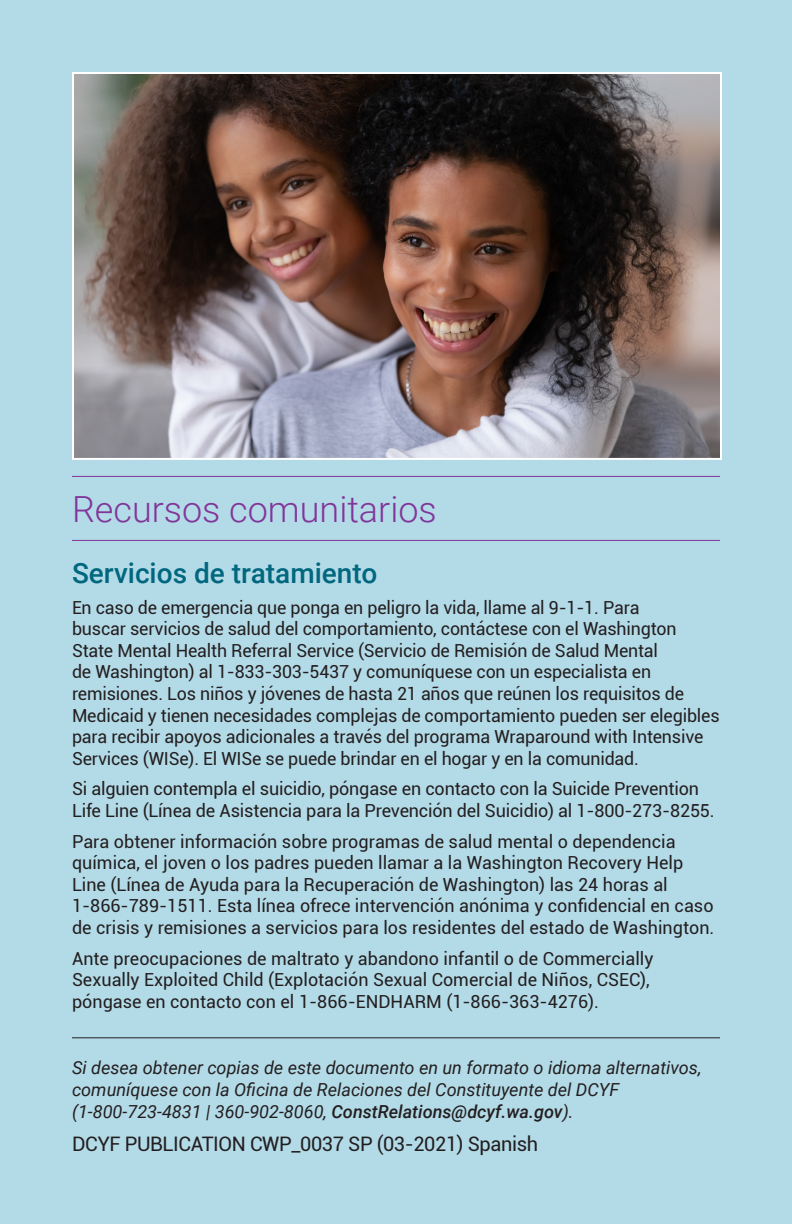
<style>
.page{position:relative;width:792px;height:1224px;background:#b3dae7}
.page>*{position:absolute;margin:0;border:0;box-sizing:border-box;transform-origin:0 0}
.t1{font:300 36px "Roboto";color:#813699}
.t2{font:500 28px "Roboto";color:#00677f}
.t3{font:20px "Roboto";letter-spacing:-.02em;color:#231f20}
.t4{font:18px/21.6px "Roboto";letter-spacing:-.01em;color:#231f20}
.t5{font:italic 18px/21.6px "Roboto";color:#231f20}
.s1{font-weight:500}
</style>
<div class="page">
<hr style="left:72px;top:476px;width:648px;height:1px;background:#813699">
<hr style="left:72px;top:540px;width:648px;height:1px;background:#813699">
<hr style="left:72px;top:1037px;width:648px;height:1px;background:#231f20">
<img style="left:75px;top:75px;width:644px;height:382px">
<div style="left:72px;top:72px;width:650px;height:388px;border:2px solid #fff"></div>
<h1 class="t1" style="left:72px;top:484px;width:366px">Recursos comunitarios</h1>
<h2 class="t2" style="left:72px;top:553px;width:307px">Servicios de tratamiento</h2>
<p class="t4" style="left:72px;top:596px;width:649px">En caso de emergencia que ponga en peligro la vida, llame al 9-1-1. Para<br>buscar servicios de salud del comportamiento, contáctese con el Washington State Mental Health Referral Service (Servicio de Remisión de Salud Mental<br>de Washington) al 1-833-303-5437 y comuníquese con un especialista en remisiones. Los niños y jóvenes de hasta 21 años que reúnen los requisitos de Medicaid y tienen necesidades complejas de comportamiento pueden ser elegibles para recibir apoyos adicionales a través del programa Wraparound with Intensive Services (WISe). El WISe se puede brindar en el hogar y en la comunidad.</p>
<p class="t4" style="left:72px;top:777px;width:644px">Si alguien contempla el suicidio, póngase en contacto con la Suicide Prevention<br>Life Line (Línea de Asistencia para la Prevención del Suicidio) al 1-800-273-8255.</p>
<p class="t4" style="left:72px;top:830px;width:644px">Para obtener información sobre programas de salud mental o dependencia química, el joven o los padres pueden llamar a la Washington Recovery Help Line (Línea de Ayuda para la Recuperación de Washington) las 24 horas al 1-866-789-1511. Esta línea ofrece intervención anónima y confidencial en caso de crisis y remisiones a servicios para los residentes del estado de Washington.</p>
<p class="t4" style="left:72px;top:947px;width:583px">Ante preocupaciones de maltrato y abandono infantil o de Commercially<br>Sexually Exploited Child (Explotación Sexual Comercial de Niños, CSEC), póngase en contacto con el 1-866-ENDHARM (1-866-363-4276).</p>
<p class="t5" style="left:72px;top:1056px;width:631px">Si desea obtener copias de este documento en un formato o idioma alternativos, comuníquese con la Oficina de Relaciones del Constituyente del DCYF (1-800-723-4831 | 360-902-8060, <span class="s1">ConstRelations@dcyf.wa.gov</span>).</p>
<p class="t3" style="left:72px;top:1129px;width:468px">DCYF PUBLICATION CWP_0037 SP (03-2021) Spanish</p>
</div>
